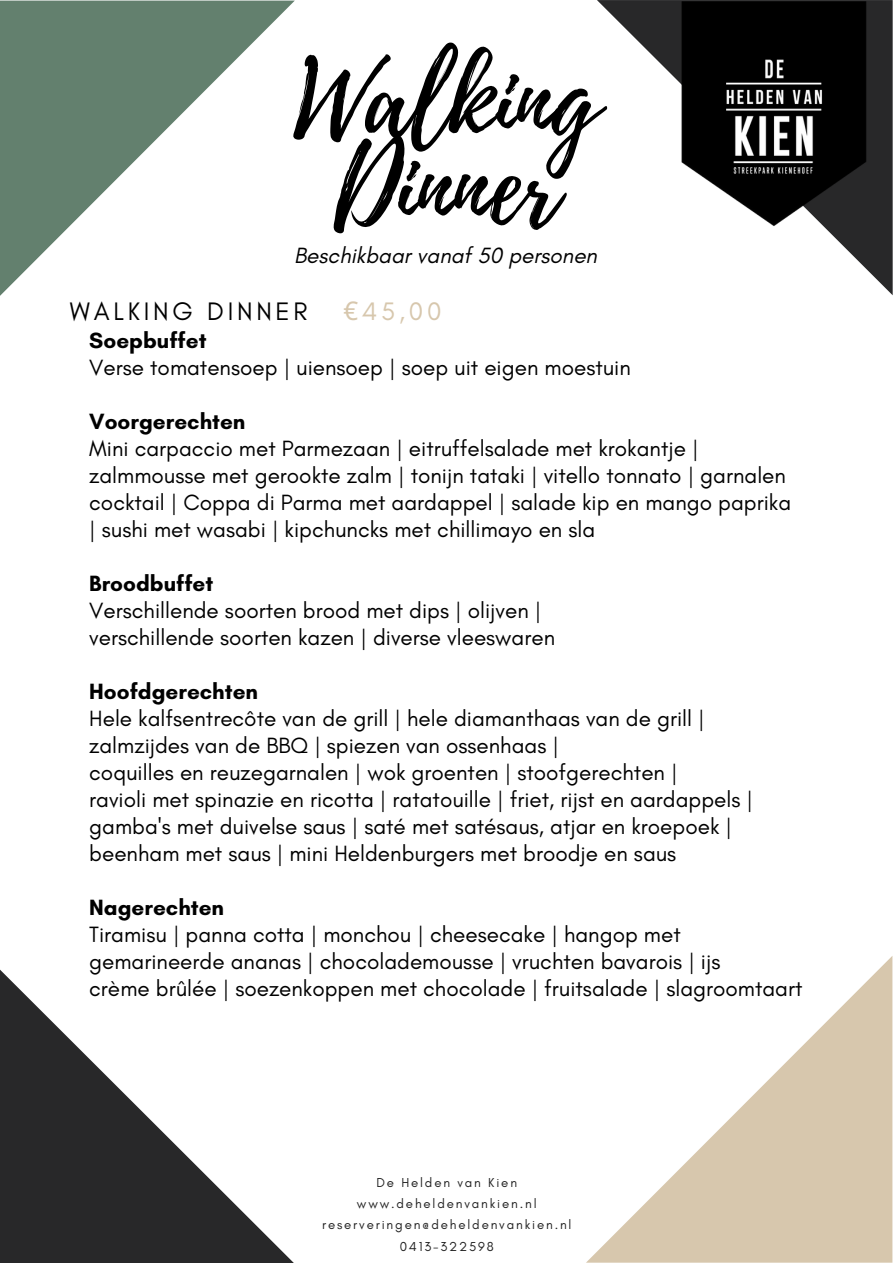
<style>
.page{position:relative;width:893px;height:1264px;background:#fff}
.page>*{position:absolute;margin:0;border:0;box-sizing:border-box;transform-origin:0 0}
.t1{font:105.9px/86.6px "Playlist Script";color:#000;text-align:center}
.t2{font:25.8px "Glacial Indifference";letter-spacing:.145em;color:#000}
.t3{font:25.8px "Glacial Indifference";color:#d7c7ad}
.t4{font:22.5px/27px "Glacial Indifference";color:#000}
.t5{font:700 22.5px "Glacial Indifference";color:#000}
.t6{font:italic 22.5px "Glacial Indifference";color:#000}
.t7{font:13.2px/21.3px "Glacial Indifference";letter-spacing:.14em;color:#222;text-align:center}
.s1{font-family:"Noto Sans"}
</style>
<div class="page">
<svg style="left:0;top:969px;width:293px;height:293px"></svg>
<svg style="left:587px;top:956px;width:305px;height:306px"></svg>
<svg style="left:0;top:1px;width:295px;height:295px"></svg>
<img style="left:619px;top:0;width:273px;height:287px">
<h1 class="t1" style="left:293px;top:60px;width:307px">Walking<br>Dinner</h1>
<p class="t6" style="left:294px;top:241px;width:304px">Beschikbaar vanaf 50 personen</p>
<p class="t2" style="left:70px;top:295px;width:239px">WALKING DINNER</p>
<p class="t3" style="left:343px;top:295px;width:100px"><span class="s1">€</span>45,00</p>
<p class="t5" style="left:89px;top:326px;width:119px">Soepbuffet</p>
<p class="t4" style="left:89px;top:353px;width:543px">Verse tomatensoep | uiensoep | soep uit eigen moestuin</p>
<p class="t5" style="left:89px;top:407px;width:158px">Voorgerechten</p>
<p class="t4" style="left:89px;top:434px;width:703px">Mini carpaccio met Parmezaan | eitruffelsalade met krokantje | zalmmousse met gerookte zalm | tonijn tataki | vitello tonnato | garnalen cocktail | Coppa di Parma met aardappel | salade kip en mango paprika | sushi met wasabi | kipchuncks met chillimayo en sla</p>
<p class="t5" style="left:89px;top:569px;width:126px">Broodbuffet</p>
<p class="t4" style="left:89px;top:596px;width:467px">Verschillende soorten brood met dips | olijven | verschillende soorten kazen | diverse vleeswaren</p>
<p class="t5" style="left:89px;top:677px;width:170px">Hoofdgerechten</p>
<p class="t4" style="left:89px;top:704px;width:665px">Hele kalfsentrecôte van de grill | hele diamanthaas van de grill | zalmzijdes van de BBQ | spiezen van ossenhaas |<br>coquilles en reuzegarnalen | wok groenten | stoofgerechten |<br>ravioli met spinazie en ricotta | ratatouille | friet, rijst en aardappels | gamba's met duivelse saus | saté met satésaus, atjar en kroepoek | beenham met saus | mini Heldenburgers met broodje en saus</p>
<p class="t5" style="left:89px;top:893px;width:136px">Nagerechten</p>
<p class="t4" style="left:89px;top:920px;width:714px">Tiramisu | panna cotta | monchou | cheesecake | hangop met gemarineerde ananas | chocolademousse | vruchten bavarois | ijs<br>crème brûlée | soezenkoppen met chocolade | fruitsalade | slagroomtaart</p>
<p class="t7" style="left:322px;top:1171px;width:251px">De Helden van Kien www.deheldenvankien.nl reserveringen@deheldenvankien.nl<br>0413-322598</p>
</div>
